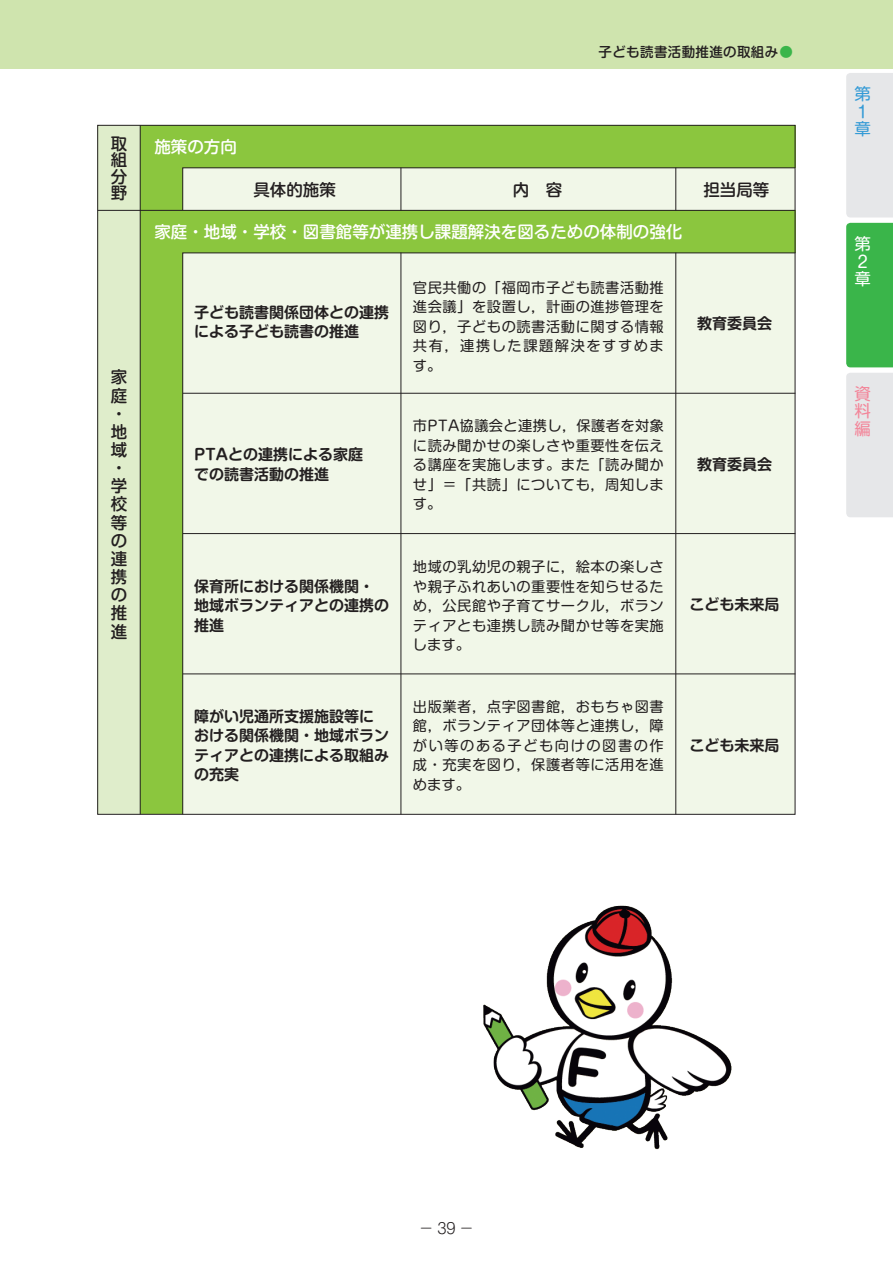
<style>
.page{position:relative;width:893px;height:1263px;background:#fff}
.page>*{position:absolute;margin:0;border:0;box-sizing:border-box;transform-origin:0 0}
.t1{font:500 16.5px "Shin M Go Pro";color:#fff}
.t2{font:500 16.5px/18.1px "Shin M Go Pro";color:#231f20}
.t3{font:16.5px/17.2px "Shin M Go Pro";color:#359bd6}
.t4{font:16.5px/17.2px "Shin M Go Pro";color:#fff}
.t5{font:16.5px/17.2px "Shin M Go Pro";color:#f3869a;text-align:justify}
.t6{font:700 15px/19.5px "Shin M Go Pro De";color:#231f20}
.t7{font:300 14.85px "Shin M Go Pro";color:#231f20}
.t8{font:14.25px/19.5px "Shin M Go Pro";letter-spacing:.04em;color:#231f20;text-align:justify}
.t9{font:500 13.5px "Shin M Go Pro";letter-spacing:.025em;color:#231f20}
.s1{color:#3ab54a}
</style>
<div class="page">
<div style="left:178px;top:125px;width:617px;height:43px;background:#8bc63e"></div>
<div style="left:178px;top:210px;width:617px;height:43px;background:#8bc63e"></div>
<div style="left:97px;top:125px;width:43px;height:689px;background:#dfedcb"></div>
<div style="left:140px;top:125px;width:43px;height:689px;background:#8bc63e"></div>
<hr style="left:98px;top:210px;width:697px;height:1px;background:#231f20">
<hr style="left:140px;top:125px;width:1px;height:689px;background:#231f20">
<div style="left:182px;top:252px;width:614px;height:563px;background:#f1f7e8"></div>
<hr style="left:183px;top:393px;width:612px;height:1px;background:#231f20">
<hr style="left:183px;top:533px;width:612px;height:1px;background:#231f20">
<hr style="left:183px;top:674px;width:612px;height:1px;background:#231f20">
<hr style="left:401px;top:253px;width:1px;height:561px;background:#231f20">
<svg style="left:182px;top:167px;width:613px;height:43px;background:#e9efe0"></svg>
<img style="left:483px;top:905px;width:249px;height:245px">
<div style="left:0;top:0;width:893px;height:68px;background:#cfe4ae"></div>
<div style="left:846px;top:73px;width:47px;height:144px;background:#e6e7e9"></div>
<div style="left:846px;top:223px;width:47px;height:144px;background:#3ab54a"></div>
<div style="left:846px;top:373px;width:47px;height:144px;background:#e6e7e9"></div>
<p class="t9" style="left:599px;top:41px;width:196px">子ども読書活動推進の取組み<span class="s1">●</span></p>
<p class="t2" style="left:111px;top:133px;width:18px;line-height:16.5px;text-align:justify">取組分野</p>
<p class="t2" style="left:111px;top:366px;width:18px">家庭・地域・学校等の連携の推進</p>
<p class="t1" style="left:154px;top:133px;width:84px">施策の方向</p>
<p class="t2" style="left:253px;top:179px;width:84px">具体的施策</p>
<p class="t2" style="left:513px;top:179px;width:51px">内　容</p>
<p class="t2" style="left:703px;top:179px;width:67px">担当局等</p>
<p class="t1" style="left:154px;top:218px;width:529px">家庭・地域・学校・図書館等が連携し課題解決を図るための体制の強化</p>
<p class="t8" style="left:413px;top:276px;width:252px">官民共働の「福岡市子ども読書活動推進会議」を設置し，計画の進捗管理を図り，子どもの読書活動に関する情報共有，連携した課題解決をすすめます。</p>
<p class="t6" style="left:194px;top:301px;width:197px">子ども読書関係団体との連携による子ども読書の推進</p>
<p class="t6" style="left:697px;top:311px;width:76px">教育委員会</p>
<p class="t6" style="left:194px;top:443px;width:170px">PTAとの連携による家庭での読書活動の推進</p>
<p class="t6" style="left:194px;top:574px;width:197px">保育所における関係機関・地域ボランティアとの連携の推進</p>
<p class="t6" style="left:194px;top:704px;width:197px">障がい児通所支援施設等における関係機関・地域ボランティアとの連携による取組みの充実</p>
<p class="t8" style="left:413px;top:414px;width:252px">市PTA協議会と連携し，保護者を対象に読み聞かせの楽しさや重要性を伝える講座を実施します。また「読み聞かせ」＝「共読」についても，周知します。</p>
<p class="t8" style="left:413px;top:555px;width:252px">地域の乳幼児の親子に，絵本の楽しさや親子ふれあいの重要性を知らせるため，公民館や子育てサークル，ボランティアとも連携し読み聞かせ等を実施します。</p>
<p class="t8" style="left:413px;top:695px;width:252px">出版業者，点字図書館，おもちゃ図書館，ボランティア団体等と連携し，障がい等のある子ども向けの図書の作成・充実を図り，保護者等に活用を進めます。</p>
<p class="t6" style="left:697px;top:453px;width:76px">教育委員会</p>
<p class="t6" style="left:690px;top:593px;width:91px">こども未来局</p>
<p class="t6" style="left:690px;top:734px;width:91px">こども未来局</p>
<p class="t3" style="left:854px;top:83px;width:17px">第<br>１章</p>
<p class="t4" style="left:854px;top:233px;width:17px">第<br>２章</p>
<p class="t5" style="left:854px;top:383px;width:17px">資料編</p>
<p class="t7" style="left:419px;top:1216px;width:57px">−39−</p>
</div>
